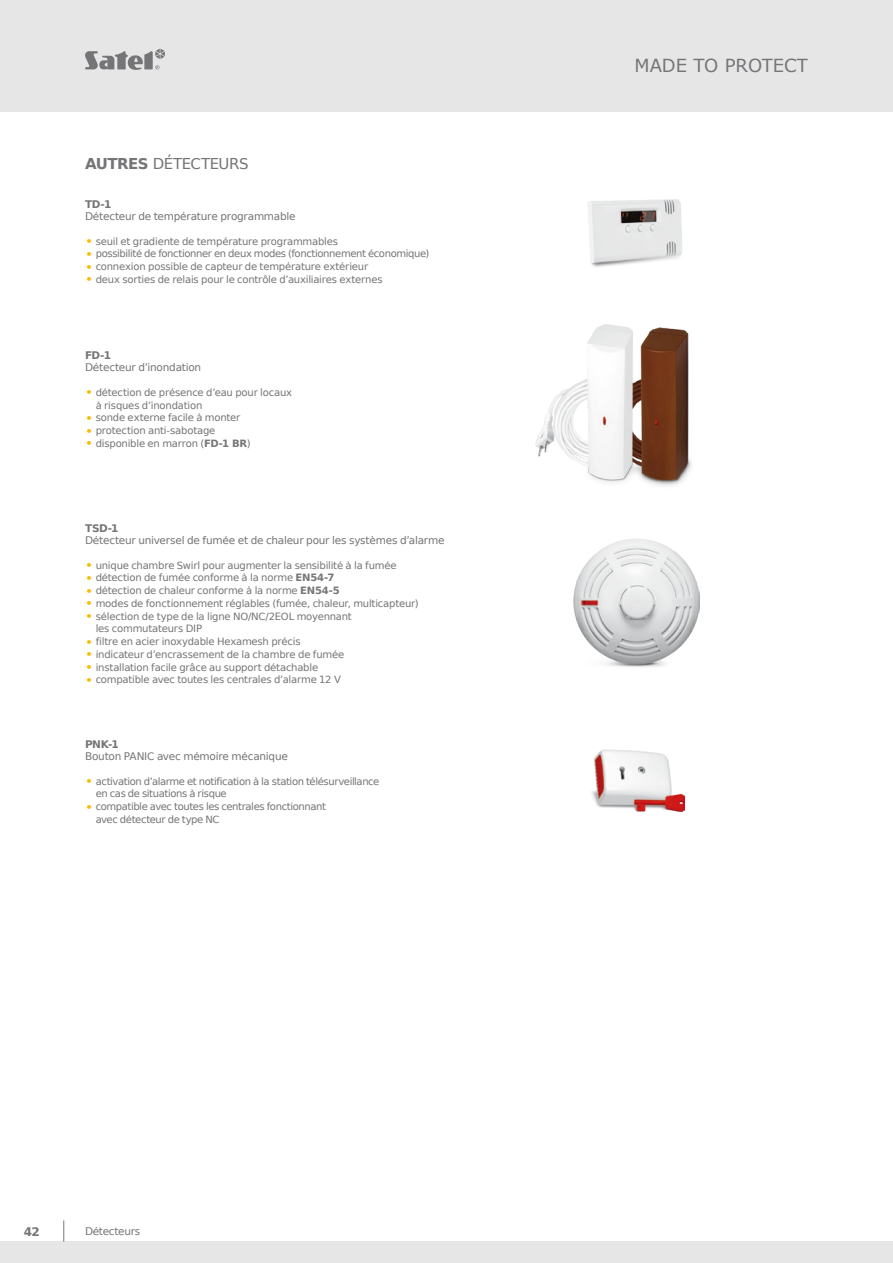
<style>
.page{position:relative;width:893px;height:1263px;background:#fff}
.page>*{position:absolute;margin:0;border:0;box-sizing:border-box;transform-origin:0 0}
.t1{font:18px "Verdana";color:#757477}
._01_-_GRUPY_PRODUKTÓ{font:15px "Prima Sans EU";letter-spacing:-.03em;color:#757477}
.t2{font:700 12px "Prima Sans EU";color:#757477}
._04_-_PRODUKT_-_NAZW{font:10.5px "Prima Sans EU";letter-spacing:-.02em;color:#757477}
._03_-_PRODUKT_-_SYMB{font:700 10.5px "Prima Sans EU";letter-spacing:-.035em;color:#757477}
._03_-_STOPKA{font:10.5px "Prima Sans EU";letter-spacing:-.03em;color:#757477}
.t3{font:10.05px/12.8px "Prima Sans EU";letter-spacing:-.025em;color:#757477}
.s1{font-weight:700}
.s2{font-size:13.5px;color:#fabb00}
</style>
<div class="page">
<img style="left:536px;top:324px;width:156px;height:162px">
<img style="left:587px;top:200px;width:95px;height:67px">
<img style="left:592px;top:750px;width:93px;height:63px">
<img style="left:573px;top:539px;width:126px;height:128px">
<div style="left:0;top:0;width:893px;height:112px;background:#e6e6e7"></div>
<div style="left:0;top:1242px;width:893px;height:21px;background:#e6e6e7"></div>
<svg style="left:63px;top:1220px;width:1px;height:22px"></svg>
<svg style="left:85px;top:49px;width:80px;height:21px"></svg>
<p class="_01_-_GRUPY_PRODUKTÓ" style="left:85px;top:153px;width:165px"><span class="s1">AUTRES</span> DÉTECTEURS</p>
<p class="_03_-_PRODUKT_-_SYMB" style="left:85px;top:197px;width:28px">TD-1</p>
<p class="_04_-_PRODUKT_-_NAZW" style="left:85px;top:209px;width:212px">Détecteur de température programmable</p>
<p class="t3" style="left:85px;top:234px;width:255px"><span class="s2">•</span> seuil et gradiente de température programmables</p>
<p class="t3" style="left:85px;top:247px;width:346px"><span class="s2">•</span> possibilité de fonctionner en deux modes (fonctionnement économique)</p>
<p class="t3" style="left:85px;top:260px;width:285px"><span class="s2">•</span> connexion possible de capteur de température extérieur</p>
<p class="t3" style="left:85px;top:272px;width:299px"><span class="s2">•</span> deux sorties de relais pour le contrôle d’auxiliaires externes</p>
<p class="_03_-_PRODUKT_-_SYMB" style="left:85px;top:348px;width:28px">FD-1</p>
<p class="_04_-_PRODUKT_-_NAZW" style="left:85px;top:360px;width:118px">Détecteur d’inondation</p>
<p class="t3" style="left:96px;top:386px;width:198px;text-indent:-11px"><span class="s2">•</span> détection de présence d’eau pour locaux à risques d’inondation</p>
<p class="t3" style="left:85px;top:411px;width:157px"><span class="s2">•</span> sonde externe facile à monter</p>
<p class="t3" style="left:85px;top:424px;width:132px"><span class="s2">•</span> protection anti-sabotage</p>
<p class="t3" style="left:85px;top:437px;width:167px"><span class="s2">•</span> disponible en marron (<span class="s1">FD-1 BR</span>)</p>
<p class="_03_-_PRODUKT_-_SYMB" style="left:85px;top:521px;width:35px">TSD-1</p>
<p class="_04_-_PRODUKT_-_NAZW" style="left:85px;top:533px;width:361px">Détecteur universel de fumée et de chaleur pour les systèmes d’alarme</p>
<p class="t3" style="left:85px;top:558px;width:313px"><span class="s2">•</span> unique chambre Swirl pour augmenter la sensibilité à la fumée</p>
<p class="t3" style="left:85px;top:571px;width:251px"><span class="s2">•</span> détection de fumée conforme à la norme <span class="s1">EN54-7</span></p>
<p class="t3" style="left:85px;top:584px;width:256px"><span class="s2">•</span> détection de chaleur conforme à la norme <span class="s1">EN54-5</span></p>
<p class="t3" style="left:85px;top:597px;width:335px"><span class="s2">•</span> modes de fonctionnement réglables (fumée, chaleur, multicapteur)</p>
<p class="t3" style="left:96px;top:609px;width:258px;text-indent:-11px"><span class="s2">•</span> sélection de type de la ligne NO/NC/2EOL moyennant les commutateurs DIP</p>
<p class="t3" style="left:85px;top:635px;width:217px"><span class="s2">•</span> filtre en acier inoxydable Hexamesh précis</p>
<p class="t3" style="left:85px;top:648px;width:261px"><span class="s2">•</span> indicateur d’encrassement de la chambre de fumée</p>
<p class="t3" style="left:85px;top:660px;width:235px"><span class="s2">•</span> installation facile grâce au support détachable</p>
<p class="t3" style="left:85px;top:673px;width:257px"><span class="s2">•</span> compatible avec toutes les centrales d’alarme 12 V</p>
<p class="_03_-_PRODUKT_-_SYMB" style="left:85px;top:737px;width:35px">PNK-1</p>
<p class="_04_-_PRODUKT_-_NAZW" style="left:85px;top:749px;width:204px">Bouton PANIC avec mémoire mécanique</p>
<p class="t3" style="left:96px;top:774px;width:285px;text-indent:-11px"><span class="s2">•</span> activation d’alarme et notification à la station télésurveillance en cas de situations à risque</p>
<p class="t3" style="left:96px;top:800px;width:232px;text-indent:-11px"><span class="s2">•</span> compatible avec toutes les centrales fonctionnant avec détecteur de type NC</p>
<p class="t2" style="left:24px;top:1223px;width:18px">42</p>
<p class="_03_-_STOPKA" style="left:85px;top:1224px;width:57px">Détecteurs</p>
<h1 class="t1" style="left:634px;top:53px;width:175px">MADE TO PROTECT</h1>
</div>
